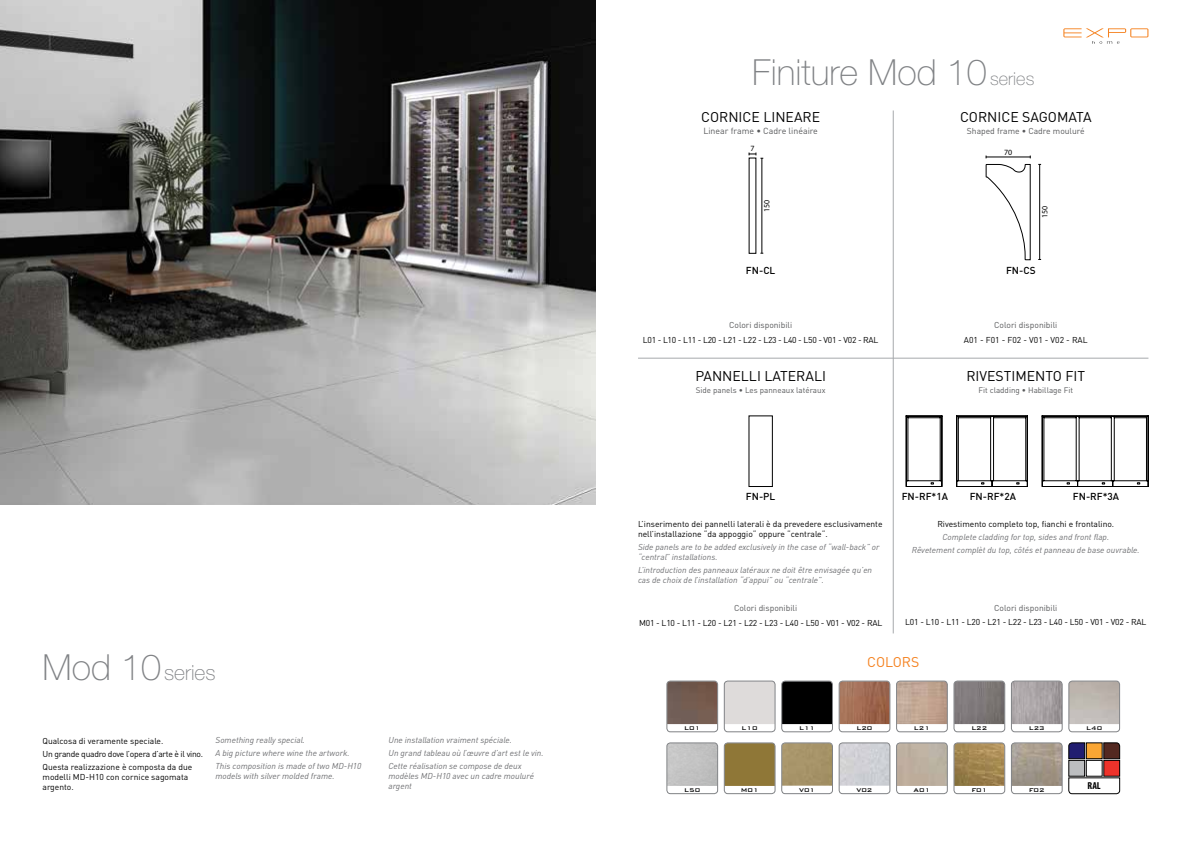
<style>
.page{position:relative;width:1191px;height:842px;background:#fff}
.page>*{position:absolute;margin:0;border:0;box-sizing:border-box;transform-origin:0 0}
.t1{font:100 36px "Helvetica Neue";color:#808285}
.t2{font:100 21px "Helvetica Neue";color:#808285}
.t3{font:14px "DIN";color:#000}
.t4{font:14px "DIN";color:#f58220}
.t5{font:700 condensed 10.1px "Myriad Pro";color:#000}
.t6{font:500 10px "DIN Pro";color:#000}
.t7{font:8.8px "DIN";color:#58595b}
.t8{font:italic 8.5px/12.8px "DIN Pro";color:#6d6e71}
.t9{font:8.5px/10px "DIN";color:#000}
.t10{font:8.5px "DIN";letter-spacing:-.02em;color:#000}
.t11{font:8.5px "DIN";color:#58595b}
.t12{font:8.5px "DIN";letter-spacing:-.03em;color:#000}
.t13{font:8px "DIN";color:#58595b}
.t14{font:8px "Myriad Pro";color:#000}
.t15{font:500 7.2px "Bank Gothic BT";color:#000}
.s1{font-size:36px}
.s2{font-size:18px}
</style>
<div class="page">
<hr style="left:986px;top:157px;width:44px;height:1px;background:#000">
<hr style="left:1039px;top:164px;width:1px;height:95px;background:#000">
<svg style="left:985px;top:164px;width:45px;height:96px"></svg>
<hr style="left:761px;top:158px;width:1px;height:95px;background:#000">
<svg style="left:749px;top:153px;width:14px;height:6px"></svg>
<img style="left:667px;top:681px;width:50px;height:43px">
<div style="left:666px;top:681px;width:52px;height:51px;border:1px solid #808285;border-radius:4px"></div>
<svg style="left:1068px;top:743px;width:16px;height:16px"></svg>
<div style="left:1086px;top:743px;width:16px;height:16px;background:#faa634"></div>
<div style="left:1086px;top:743px;width:16px;height:16px;border:1px solid #000"></div>
<svg style="left:1103px;top:743px;width:16px;height:16px"></svg>
<svg style="left:1068px;top:778px;width:51px;height:16px"></svg>
<div style="left:1086px;top:760px;width:16px;height:16px;border:1px solid #000"></div>
<div style="left:1068px;top:760px;width:16px;height:16px;background:#bcbec0"></div>
<div style="left:1103px;top:760px;width:16px;height:16px;background:#ee332b"></div>
<div style="left:782px;top:743px;width:50px;height:43px;background:#a79469"></div>
<div style="left:781px;top:743px;width:51px;height:51px;border:1px solid #808285;border-radius:3px"></div>
<img style="left:839px;top:743px;width:50px;height:43px">
<div style="left:839px;top:743px;width:51px;height:51px;border:1px solid #808285;border-radius:3px"></div>
<hr style="left:638px;top:358px;width:510px;height:1px;background:#a7a9ac">
<hr style="left:892px;top:110px;width:1px;height:523px;background:#a7a9ac">
<div style="left:666px;top:743px;width:52px;height:51px;border:1px solid #808285;border-radius:4px"></div>
<div style="left:724px;top:743px;width:51px;height:43px;background:#8f7737"></div>
<div style="left:724px;top:743px;width:51px;height:51px;border:1px solid #808285;border-radius:4px"></div>
<img style="left:954px;top:681px;width:50px;height:43px">
<div style="left:954px;top:681px;width:51px;height:51px;border:1px solid #808285;border-radius:4px"></div>
<img style="left:839px;top:681px;width:50px;height:43px">
<div style="left:839px;top:681px;width:51px;height:51px;border:1px solid #808285;border-radius:4px"></div>
<div style="left:1068px;top:681px;width:51px;height:51px;border:1px solid #808285;border-radius:4px"></div>
<img style="left:1011px;top:681px;width:51px;height:43px">
<div style="left:1011px;top:681px;width:51px;height:51px;border:1px solid #808285;border-radius:4px"></div>
<img style="left:896px;top:681px;width:51px;height:43px">
<div style="left:896px;top:681px;width:51px;height:51px;border:1px solid #808285;border-radius:4px"></div>
<div style="left:724px;top:681px;width:51px;height:43px;background:#dedbda"></div>
<div style="left:724px;top:681px;width:51px;height:51px;border:1px solid #808285;border-radius:4px"></div>
<div style="left:782px;top:681px;width:50px;height:43px;background:#000"></div>
<div style="left:781px;top:681px;width:51px;height:51px;border:1px solid #808285;border-radius:4px"></div>
<div style="left:896px;top:743px;width:51px;height:51px;border:1px solid #808285;border-radius:4px"></div>
<img style="left:954px;top:743px;width:50px;height:43px">
<div style="left:954px;top:743px;width:51px;height:51px;border:1px solid #808285;border-radius:4px"></div>
<img style="left:1011px;top:743px;width:51px;height:43px">
<div style="left:1011px;top:743px;width:51px;height:51px;border:1px solid #808285;border-radius:4px"></div>
<svg style="left:906px;top:416px;width:36px;height:71px"></svg>
<svg style="left:956px;top:416px;width:71px;height:71px"></svg>
<svg style="left:1042px;top:416px;width:106px;height:71px"></svg>
<svg style="left:1063px;top:28px;width:85px;height:16px"></svg>
<img style="left:0;top:0;width:595px;height:505px">
<h2 class="t2" style="left:43px;top:661px;width:174px"><span class="s1">Mod 10</span>series</h2>
<p class="t9" style="left:43px;top:734px;width:162px;line-height:12.8px">Qualcosa di veramente speciale.<br>Un grande quadro dove l’opera d’arte è il vino.<br>Questa realizzazione è composta da due</p>
<p class="t9" style="left:43px;top:771px;width:147px">modelli MD-H10 con cornice sagomata argento.</p>
<p class="t8" style="left:215px;top:733px;width:147px">Something really special.<br>A big picture where wine the artwork.<br>This composition is made of two MD-H10</p>
<p class="t8" style="left:215px;top:768px;width:121px">models with silver molded frame.</p>
<p class="t8" style="left:388px;top:733px;width:157px">Une installation vraiment spéciale.<br>Un grand tableau où l’œuvre d’art est le vin.<br>Cette réalisation se compose de deux</p>
<p class="t8" style="left:388px;top:770px;width:147px;line-height:10px">modèles MD-H10 avec un cadre mouluré argent</p>
<h1 class="t1" style="left:752px;top:52px;width:284px">Finiture Mod 10 <span class="s2">series</span></h1>
<h3 class="t3" style="left:701px;top:108px;width:120px">CORNICE LINEARE</h3>
<p class="t7" style="left:703px;top:125px;width:116px">Linear frame • Cadre linéaire</p>
<p class="t14" style="left:750px;top:144px;width:6px">7</p>
<p class="t14" style="left:762px;top:212px;width:14px;rotate:-90deg">150</p>
<h3 class="t3" style="left:960px;top:108px;width:133px">CORNICE SAGOMATA</h3>
<p class="t11" style="left:967px;top:126px;width:119px">Shaped frame • Cadre mouluré</p>
<p class="t14" style="left:1004px;top:147px;width:10px">70</p>
<p class="t14" style="left:1039px;top:218px;width:14px;rotate:-90deg">150</p>
<p class="t6" style="left:746px;top:263px;width:31px">FN-CL</p>
<p class="t6" style="left:1006px;top:263px;width:31px">FN-CS</p>
<p class="t11" style="left:729px;top:320px;width:65px">Colori disponibili</p>
<p class="t11" style="left:994px;top:320px;width:65px">Colori disponibili</p>
<p class="t12" style="left:643px;top:335px;width:237px">L01 - L10 - L11 - L20 - L21 - L22 - L23 - L40 - L50 - V01 - V02 - RAL</p>
<p class="t9" style="left:964px;top:335px;width:125px">A01 - F01 - F02 - V01 - V02 - RAL</p>
<h3 class="t3" style="left:695px;top:367px;width:132px">PANNELLI LATERALI</h3>
<p class="t13" style="left:696px;top:385px;width:131px">Side panels • Les panneaux latéraux</p>
<h3 class="t3" style="left:966px;top:367px;width:120px">RIVESTIMENTO FIT</h3>
<p class="t13" style="left:978px;top:385px;width:96px">Fit cladding • Habillage Fit</p>
<p class="t6" style="left:746px;top:488px;width:31px">FN-PL</p>
<p class="t6" style="left:901px;top:488px;width:48px">FN-RF*1A</p>
<p class="t6" style="left:969px;top:488px;width:48px">FN-RF*2A</p>
<p class="t6" style="left:1073px;top:488px;width:48px">FN-RF*3A</p>
<p class="t9" style="left:638px;top:519px;width:246px">L’inserimento dei pannelli laterali è da prevedere esclusivamente nell’installazione “da appoggio“ oppure “centrale“.</p>
<p class="t8" style="left:638px;top:541px;width:243px;line-height:10px">Side panels are to be added exclusively in the case of “wall-back” or “central” installations.</p>
<p class="t8" style="left:638px;top:564px;width:236px;line-height:10px">L’introduction des panneaux latéraux ne doit être envisagée qu’en cas de choix de l’installation “d’appui” ou “centrale”.</p>
<p class="t9" style="left:937px;top:519px;width:178px">Rivestimento completo top, fianchi e frontalino.</p>
<p class="t8" style="left:912px;top:530px;width:229px;text-align:center">Complete cladding for top, sides and front flap.<br>Rêvetement complèt du top, côtés et panneau de base ouvrable.</p>
<p class="t11" style="left:734px;top:603px;width:65px">Colori disponibili</p>
<p class="t11" style="left:994px;top:603px;width:65px">Colori disponibili</p>
<p class="t10" style="left:639px;top:617px;width:245px">M01 - L10 - L11 - L20 - L21 - L22 - L23 - L40 - L50 - V01 - V02 - RAL</p>
<p class="t10" style="left:905px;top:617px;width:243px">L01 - L10 - L11 - L20 - L21 - L22 - L23 - L40 - L50 - V01 - V02 - RAL</p>
<p class="t15" style="left:684px;top:724px;width:18px">L01</p>
<h3 class="t4" style="left:867px;top:653px;width:54px">COLORS</h3>
<p class="t15" style="left:741px;top:724px;width:18px">L10</p>
<p class="t15" style="left:799px;top:724px;width:18px">L11</p>
<p class="t15" style="left:856px;top:724px;width:18px">L20</p>
<p class="t15" style="left:914px;top:724px;width:18px">L21</p>
<p class="t15" style="left:971px;top:724px;width:18px">L22</p>
<p class="t15" style="left:1028px;top:724px;width:18px">L23</p>
<p class="t15" style="left:1086px;top:724px;width:18px">L40</p>
<p class="t15" style="left:684px;top:786px;width:18px">L50</p>
<p class="t15" style="left:741px;top:786px;width:19px">M01</p>
<p class="t15" style="left:799px;top:786px;width:18px">V01</p>
<p class="t15" style="left:856px;top:786px;width:18px">V02</p>
<p class="t15" style="left:913px;top:786px;width:18px">A01</p>
<p class="t15" style="left:971px;top:786px;width:17px">F01</p>
<p class="t15" style="left:1028px;top:786px;width:17px">F02</p>
<p class="t5" style="left:1087px;top:780px;width:15px">RAL</p>
</div>
